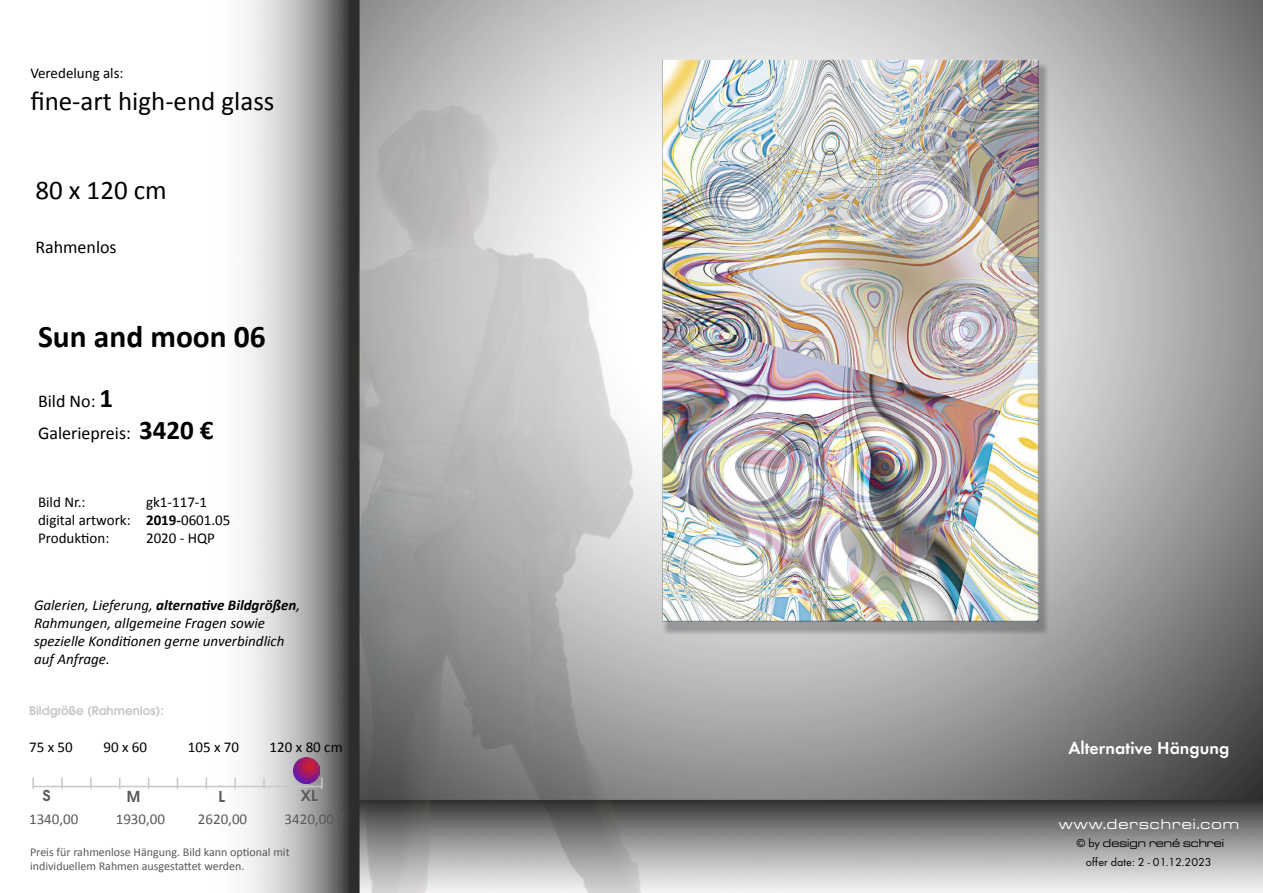
<style>
.page{position:relative;width:1263px;height:893px;background:#fff}
.page>*{position:absolute;margin:0;border:0;box-sizing:border-box;transform-origin:0 0}
.t1{font:700 31.5px "Calibri";color:#000}
.t2{font:27px "Calibri";color:#000}
.t3{font:18px/32.4px "Calibri";color:#000}
.t4{font:600 18px "Futura Round";color:#fff}
.t5{font:italic 15px/18px "Calibri";color:#000}
.t6{font:15px/18px "Calibri";color:#000}
.t7{font:15px "Calibri";color:#58595b}
.t8{font:15px "Microgramma EF Medium Extend";letter-spacing:.07em;color:#fff}
.t9{font:600 15px "Avant Garde";color:#58595b}
.t10{font:12px/14.4px "Calibri";color:#58595b}
.t11{font:12px "Futura Round";color:#000}
.t12{font:600 12px "Avant Garde";color:#c7c8ca}
.t13{font:12px "Microgramma EF Medium Extend";color:#000}
.s1{font-weight:700;font-size:27px}
.s2{font-weight:700}
.s3{font-family:"Futura Round"}
</style>
<div class="page">
<img style="left:180px;top:0;width:1083px;height:893px">
<img style="left:294px;top:758px;width:25px;height:25px">
<img style="left:640px;top:36px;width:421px;height:608px">
<hr style="left:33px;top:786px;width:289px;height:1px;background:#c7c8ca">
<svg style="left:32px;top:777px;width:2px;height:12px"></svg>
<svg style="left:61px;top:777px;width:2px;height:12px"></svg>
<svg style="left:90px;top:777px;width:2px;height:12px"></svg>
<svg style="left:234px;top:777px;width:2px;height:12px"></svg>
<svg style="left:263px;top:777px;width:2px;height:12px"></svg>
<svg style="left:292px;top:777px;width:2px;height:12px"></svg>
<svg style="left:321px;top:777px;width:2px;height:12px"></svg>
<img style="left:358px;top:89px;width:321px;height:804px">
<p class="t6" style="left:30px;top:63px;width:95px">Veredelung als:</p>
<h2 class="t2" style="left:30px;top:84px;width:246px">fine-art high-end glass</h2>
<h2 class="t2" style="left:35px;top:173px;width:133px">80 x 120 cm</h2>
<p class="t3" style="left:35px;top:230px;width:83px">Rahmenlos</p>
<h1 class="t1" style="left:38px;top:317px;width:229px">Sun and moon 06</h1>
<p class="t3" style="left:38px;top:384px;width:177px">Bild No: <span class="s1">1<br></span>Galeriepreis: <span class="s1">3420 €</span></p>
<p class="t6" style="left:38px;top:493px;width:194px;text-indent:108px">gk1-117-1 digital artwork: <span class="s2">2019-</span>0601.05<br>Produktion:</p>
<p class="t6" style="left:38px;top:493px;width:49px">Bild Nr.:</p>
<p class="t6" style="left:146px;top:529px;width:70px">2020 - HQP</p>
<p class="t5" style="left:34px;top:595px;width:268px">Galerien, Lieferung, <span class="s2">alternative Bildgrößen</span>, Rahmungen, allgemeine Fragen sowie spezielle Konditionen gerne unverbindlich auf Anfrage.</p>
<p class="t12" style="left:29px;top:702px;width:136px">Bildgröße (Rahmenlos):</p>
<p class="t6" style="left:29px;top:738px;width:45px">75 x 50</p>
<p class="t6" style="left:103px;top:738px;width:45px">90 x 60</p>
<p class="t6" style="left:188px;top:738px;width:53px">105 x 70</p>
<p class="t6" style="left:270px;top:738px;width:75px">120 x 80 cm</p>
<p class="t9" style="left:43px;top:786px;width:9px">S</p>
<p class="t9" style="left:127px;top:786px;width:15px">M</p>
<p class="t9" style="left:218px;top:786px;width:8px">L</p>
<p class="t9" style="left:301px;top:786px;width:18px">XL</p>
<p class="t7" style="left:29px;top:810px;width:51px">1340,00</p>
<p class="t7" style="left:116px;top:810px;width:51px">1930,00</p>
<p class="t7" style="left:198px;top:810px;width:51px">2620,00</p>
<p class="t7" style="left:285px;top:810px;width:62px">3420,00 €</p>
<p class="t10" style="left:30px;top:844px;width:261px">Preis für rahmenlose Hängung. Bild kann optional mit individuellem Rahmen ausgestattet werden.</p>
<p class="t4" style="left:1068px;top:734px;width:162px">Alternative Hängung</p>
<p class="t8" style="left:1059px;top:815px;width:182px">www.derschrei.com</p>
<p class="t13" style="left:1076px;top:835px;width:149px"><span class="s3">© by</span> design rené schrei</p>
<p class="t11" style="left:1086px;top:853px;width:127px">offer date: 2 - 01.12.2023</p>
</div>
